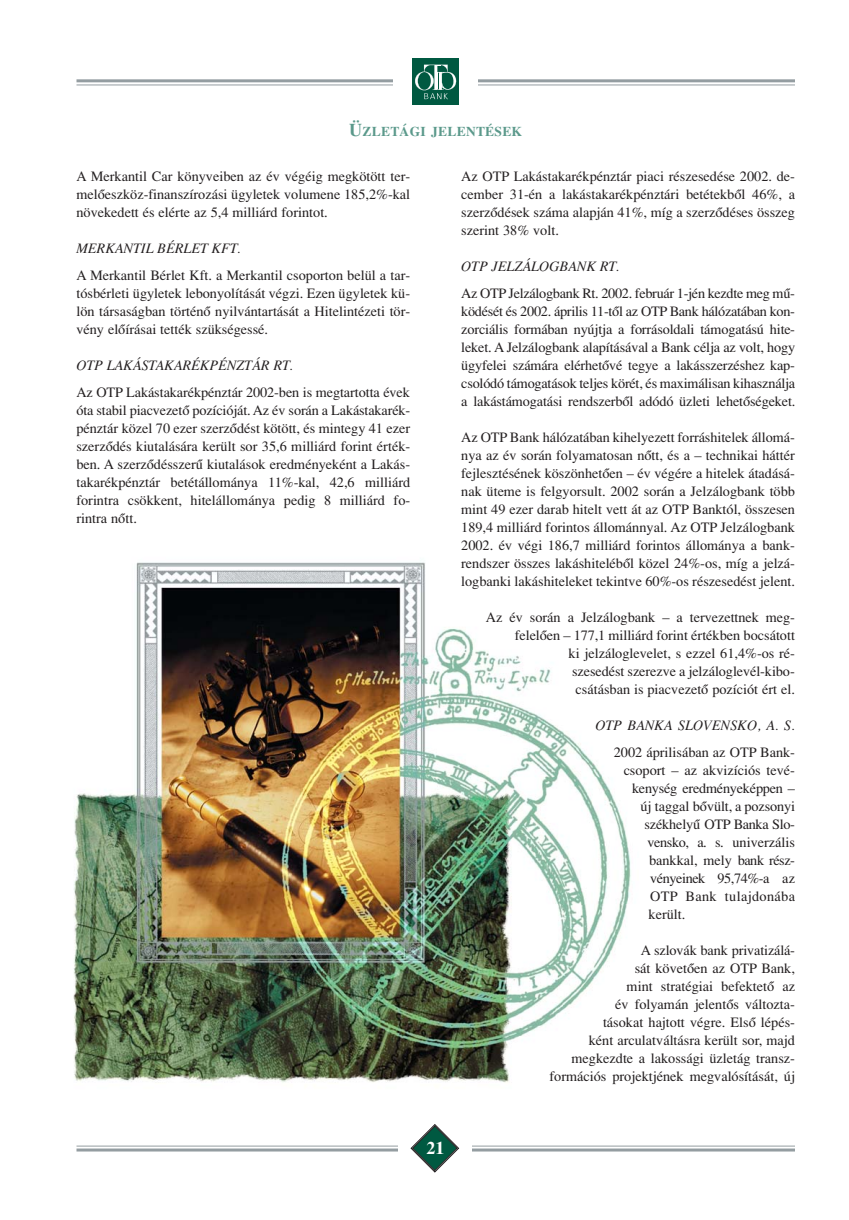
<style>
.page{position:relative;width:849px;height:1220px;background:#fff}
.page>*{position:absolute;margin:0;border:0;box-sizing:border-box;transform-origin:0 0}
.t1{font:18px "Times H Bold";color:#fff}
.t2{font:14.25px/18px "Times H Roman";color:#231f20;text-align:justify}
.t3{font:14.25px "Times H Italic";color:#231f20}
.t4{font:14.25px "Times H Roman";letter-spacing:-.03em;color:#231f20}
.t5{font:14.25px "Times H Roman";letter-spacing:.025em;color:#231f20}
.t6{font:13.5px "Times H Bold SC";letter-spacing:.02em;color:#5b998b}
.s1{font-size:18px}
</style>
<div class="page">
<img style="left:73px;top:562px;width:639px;height:590px">
<hr style="left:76px;top:1145px;width:719px;height:1px;background:#949da1">
<hr style="left:76px;top:1148px;width:719px;height:3px;background:#949da1">
<div style="left:399px;top:1108px;width:73px;height:84px;background:#fff"></div>
<svg style="left:410px;top:1124px;width:50px;height:49px"></svg>
<hr style="left:76px;top:79px;width:719px;height:3px;background:#949da1">
<hr style="left:76px;top:84px;width:719px;height:1px;background:#949da1">
<div style="left:394px;top:55px;width:84px;height:53px;background:#fff"></div>
<div style="left:413px;top:59px;width:46px;height:46px;background:#005941"></div>
<svg style="left:415px;top:65px;width:42px;height:34px"></svg>
<p class="t6" style="left:349px;top:123px;width:174px"><span class="s1">Ü</span>ZLETÁGI JELENTÉSEK</p>
<p class="t2" style="left:76px;top:168px;width:335px">A Merkantil Car könyveiben az év végéig megkötött ter&shy;melôeszköz-finanszírozási ügyletek volumene 185,2%-kal növekedett és elérte az 5,4 milliárd forintot.</p>
<p class="t3" style="left:76px;top:243px;width:166px">MERKANTIL BÉRLET KFT.</p>
<p class="t2" style="left:76px;top:267px;width:335px">A Merkantil Bérlet Kft. a Merkantil csoporton belül a tar&shy;tósbérleti ügyletek lebonyolítását végzi. Ezen ügyletek kü&shy;lön társaságban történô nyilvántartását a Hitelintézeti tör&shy;vény elôírásai tették szükségessé.</p>
<p class="t3" style="left:76px;top:360px;width:218px">OTP LAKÁSTAKARÉKPÉNZTÁR RT.</p>
<p class="t2" style="left:76px;top:384px;width:335px">Az OTP Lakástakarékpénztár 2002-ben is megtartotta évek óta stabil piacvezetô pozícióját. Az év során a Lakástakarék&shy;pénztár közel 70 ezer szerzôdést kötött, és mintegy 41 ezer szerzôdés kiutalására került sor 35,6 milliárd forint érték&shy;ben. A szerzôdésszerû kiutalások eredményeként a Lakás&shy;takarékpénztár betétállománya 11%-kal, 42,6 milliárd forintra csökkent, hitelállománya pedig 8 milliárd fo&shy;rintra nôtt.</p>
<p class="t2" style="left:461px;top:168px;width:335px">Az OTP Lakástakarékpénztár piaci részesedése 2002. de&shy;cember 31-én a lakástakarékpénztári betétekbôl 46%, a szerzôdések száma alapján 41%, míg a szerzôdéses összeg szerint 38% volt.</p>
<p class="t3" style="left:461px;top:261px;width:160px">OTP JELZÁLOGBANK RT.</p>
<p class="t2" style="left:461px;top:285px;width:336px">Az OTP Jelzálogbank Rt. 2002. február 1-jén kezdte meg mû&shy;ködését és 2002. április 11-tôl az OTP Bank hálózatában kon&shy;zorciális formában nyújtja a forrásoldali támogatású hite&shy;leket. A Jelzálogbank alapításával a Bank célja az volt, hogy ügyfelei számára elérhetôvé tegye a lakásszerzéshez kap&shy;csolódó támogatások teljes körét, és maximálisan kihasználja a lakástámogatási rendszerbôl adódó üzleti lehetôségeket.</p>
<p class="t2" style="left:461px;top:429px;width:335px">Az OTP Bank hálózatában kihelyezett forráshitelek állomá&shy;nya az év során folyamatosan nôtt, és a – technikai háttér fejlesztésének köszönhetôen – év végére a hitelek átadásá&shy;nak üteme is felgyorsult. 2002 során a Jelzálogbank több mint 49 ezer darab hitelt vett át az OTP Banktól, összesen 189,4 milliárd forintos állománnyal. Az OTP Jelzálogbank 2002. év végi 186,7 milliárd forintos állománya a bank&shy;rendszer összes lakáshitelébôl közel 24%-os, míg a jelzá&shy;logbanki lakáshiteleket tekintve 60%-os részesedést jelent.</p>
<p class="t2" style="left:486px;top:609px;width:311px;text-align:right">Az év során a Jelzálogbank – a tervezettnek meg&shy;felelôen – 177,1 milliárd forint értékben bocsátott<br>ki jelzáloglevelet, s ezzel 61,4%-os ré-<br>szesedést szerezve a jelzáloglevél-kibo-<br>csátásban is piacvezetô pozíciót ért el.</p>
<p class="t3" style="left:595px;top:720px;width:201px">OTP BANKA SLOVENSKO, A. S.</p>
<p class="t2" style="left:614px;top:744px;width:183px">2002 áprilisában az OTP Bank-</p>
<p class="t2" style="left:624px;top:762px;width:173px">csoport – az akvizíciós tevé-</p>
<p class="t2" style="left:632px;top:780px;width:165px">kenység eredményeképpen –</p>
<p class="t2" style="left:640px;top:798px;width:156px">új taggal bôvült, a pozsonyi</p>
<p class="t2" style="left:645px;top:816px;width:152px">székhelyû OTP Banka Slo-</p>
<p class="t2" style="left:647px;top:834px;width:149px">vensko, a. s. univerzális</p>
<p class="t2" style="left:649px;top:852px;width:147px">bankkal, mely bank rész-</p>
<p class="t4" style="left:650px;top:873px;width:146px">vényeinek 95,74%-a az</p>
<p class="t5" style="left:650px;top:891px;width:146px">OTP Bank tulajdonába</p>
<p class="t2" style="left:649px;top:906px;width:38px">került.</p>
<p class="t2" style="left:549px;top:942px;width:247px;text-align:right">A szlovák bank privatizálá-<br>sát követôen az OTP Bank,<br>mint stratégiai befektetô az<br>év folyamán jelentôs változta-<br>tásokat hajtott végre. Elsô lépés-<br>ként arculatváltásra került sor, majd megkezdte a lakossági üzletág transz&shy;formációs projektjének megvalósítását, új</p>
<p class="t1" style="left:427px;top:1141px;width:19px">21</p>
</div>
